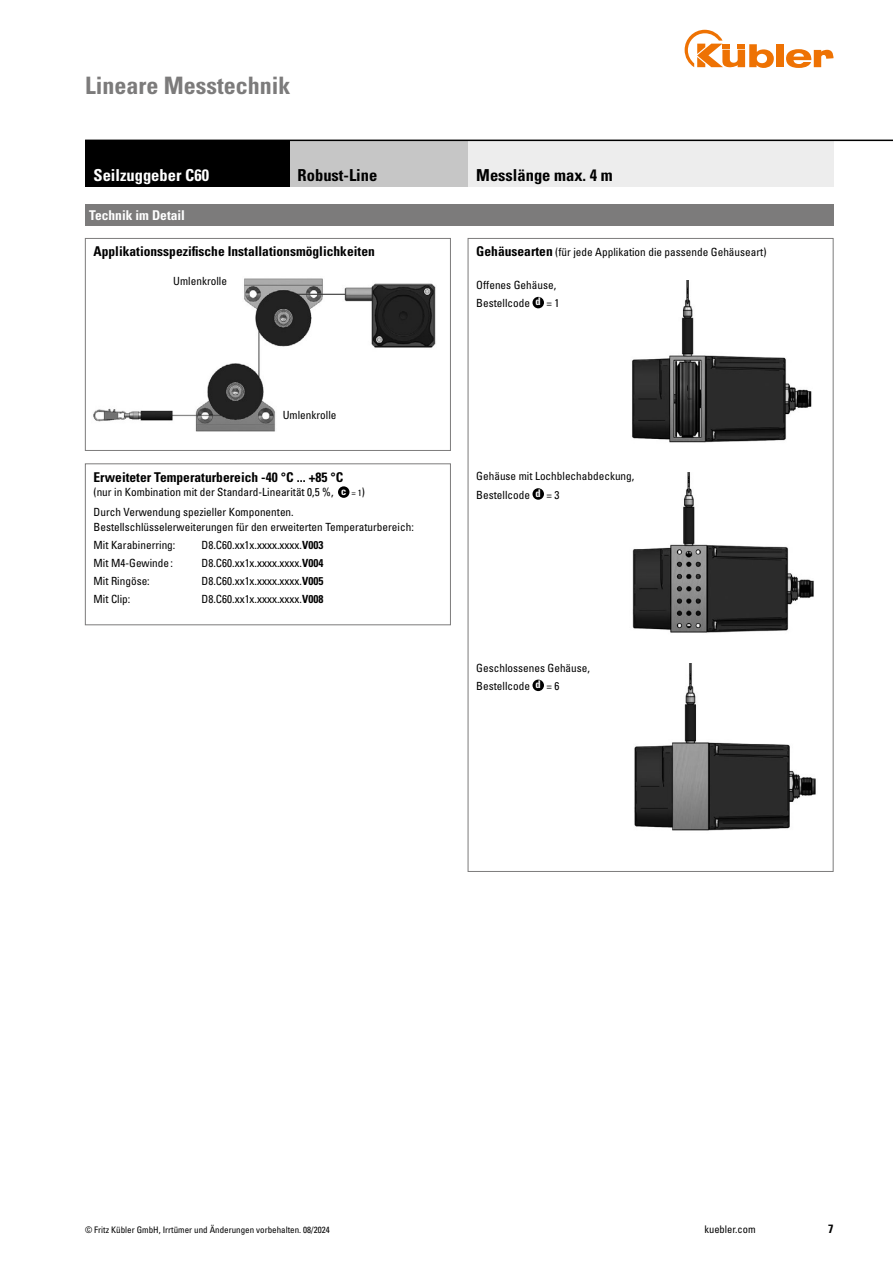
<style>
.page{position:relative;width:893px;height:1263px;background:#fff}
.page>*{position:absolute;margin:0;border:0;box-sizing:border-box;transform-origin:0 0}
.t1{font:700 condensed 24px "Univers LT Std";color:#7c7b7b}
.t2{font:700 condensed 16.5px "Univers LT Std";color:#000}
.t3{font:700 condensed 16.5px "Univers LT Std";color:#fff}
.t4{font:700 condensed 13.5px "Univers LT Std";color:#000}
.t5{font:700 condensed 13.5px "Univers LT Std";color:#fff}
.t6{font:700 condensed 12px "Univers LT Std";color:#000}
.t7{font:condensed 11.25px/18.5px "Univers LT Std";color:#000}
.t8{font:condensed 10.5px "Univers LT Std";color:#000}
.t9{font:condensed 9px "Univers LT Std";color:#000}
.s1{font-weight:700;font-size:10.5px;color:#fff}
.s2{font-size:9px}
.s3{font-weight:700}
.s4{font-weight:700;font-size:13.5px}
</style>
<div class="page">
<div style="left:776px;top:44px;width:8px;height:23px;background:#ee7203"></div>
<svg style="left:786px;top:49px;width:47px;height:19px"></svg>
<svg style="left:685px;top:30px;width:89px;height:38px"></svg>
<img style="left:632px;top:281px;width:180px;height:162px">
<img style="left:632px;top:472px;width:182px;height:161px">
<img style="left:634px;top:663px;width:182px;height:168px">
<img style="left:93px;top:278px;width:343px;height:154px">
<div style="left:85px;top:238px;width:366px;height:213px;border:1px solid #7c7b7b"></div>
<div style="left:85px;top:463px;width:366px;height:162px;border:1px solid #7c7b7b"></div>
<div style="left:532px;top:297px;width:12px;height:11px;background:#000;border-radius:50%"></div>
<div style="left:532px;top:488px;width:12px;height:12px;background:#000;border-radius:50%"></div>
<div style="left:532px;top:680px;width:12px;height:11px;background:#000;border-radius:50%"></div>
<div style="left:468px;top:140px;width:365px;height:47px;background:#ededed"></div>
<div style="left:289px;top:140px;width:179px;height:47px;background:#c6c6c6"></div>
<div style="left:85px;top:140px;width:204px;height:47px;background:#000"></div>
<div style="left:338px;top:486px;width:11px;height:12px;background:#000;border-radius:50%"></div>
<div style="left:85px;top:204px;width:748px;height:21px;background:#7c7b7b"></div>
<hr style="left:85px;top:140px;width:808px;height:1px;background:#000">
<h1 class="t1" style="left:85px;top:71px;width:207px">Lineare Messtechnik</h1>
<h2 class="t3" style="left:94px;top:165px;width:117px">Seilzuggeber C60</h2>
<h2 class="t2" style="left:298px;top:165px;width:81px">Robust-Line</h2>
<h2 class="t2" style="left:476px;top:165px;width:138px">Messlänge max. 4 m</h2>
<p class="t5" style="left:89px;top:207px;width:97px">Technik im Detail</p>
<p class="t4" style="left:94px;top:243px;width:283px">Applikationsspezifische Installationsmöglichkeiten</p>
<p class="t7" style="left:173px;top:271px;width:55px">Umlenkrolle</p>
<p class="t7" style="left:283px;top:405px;width:55px">Umlenkrolle</p>
<p class="t4" style="left:94px;top:469px;width:251px">Erweiteter Temperaturbereich -40 °C ... +85 °C</p>
<p class="t7" style="left:94px;top:482px;width:273px;line-height:20.2px">(nur in Kombination mit der Standard-Linearität 0,5 %, <span class="s1">c</span> <span class="s2">= 1</span>)<br>Durch Verwendung spezieller Komponenten.</p>
<p class="t7" style="left:94px;top:517px;width:322px;line-height:18px">Bestellschlüsselerweiterungen für den erweiterten Temperaturbereich:<br>Mit Karabinerring:</p>
<p class="t7" style="left:202px;top:535px;width:123px">D8.C60.xx1x.xxxx.xxxx.<span class="s3">V003</span></p>
<p class="t7" style="left:94px;top:553px;width:81px">Mit M4-Gewinde :</p>
<p class="t7" style="left:202px;top:553px;width:123px">D8.C60.xx1x.xxxx.xxxx.<span class="s3">V004</span></p>
<p class="t7" style="left:94px;top:571px;width:58px">Mit Ringöse:</p>
<p class="t7" style="left:202px;top:571px;width:123px">D8.C60.xx1x.xxxx.xxxx.<span class="s3">V005</span></p>
<p class="t7" style="left:94px;top:589px;width:38px">Mit Clip:</p>
<p class="t7" style="left:202px;top:589px;width:123px">D8.C60.xx1x.xxxx.xxxx.<span class="s3">V008</span></p>
<p class="t7" style="left:476px;top:243px;width:292px"><span class="s4">Gehäusearten</span> (für jede Applikation die passende Gehäuseart)</p>
<p class="t7" style="left:476px;top:275px;width:85px">Offenes Gehäuse,<br>Bestellcode <sup>d</sup> = 1</p>
<p class="t7" style="left:476px;top:467px;width:160px">Gehäuse mit Lochblechabdeckung,<br>Bestellcode <sup>d</sup> = 3</p>
<p class="t7" style="left:476px;top:658px;width:115px">Geschlossenes Gehäuse,<br>Bestellcode <sup>d</sup> = 6</p>
<p class="t9" style="left:85px;top:1224px;width:246px">© Fritz Kübler GmbH, Irrtümer und Änderungen vorbehalten. 08/2024</p>
<p class="t8" style="left:704px;top:1223px;width:53px">kuebler.com</p>
<p class="t6" style="left:828px;top:1221px;width:7px">7</p>
</div>
